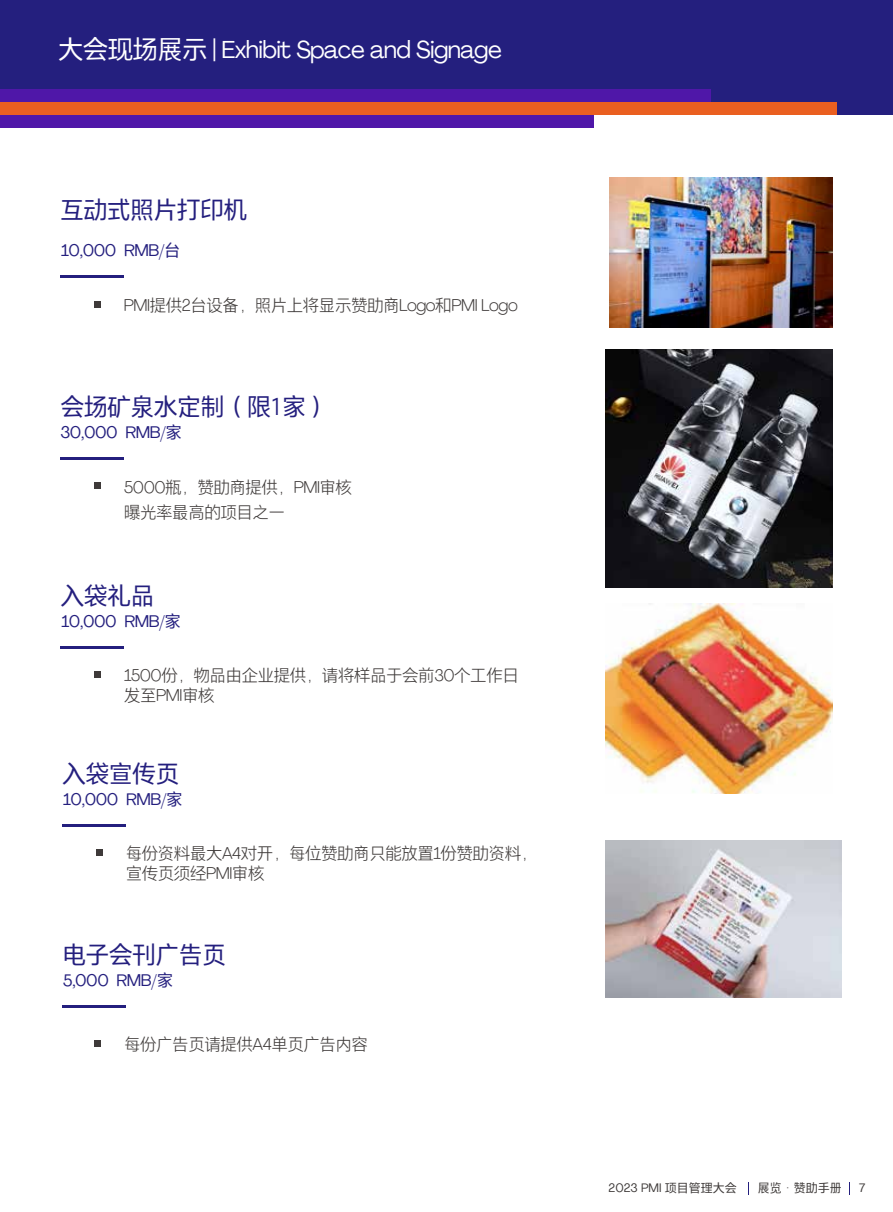
<style>
.page{position:relative;width:893px;height:1212px;background:#fff}
.page>*{position:absolute;margin:0;border:0;box-sizing:border-box;transform-origin:0 0}
.t1{font:24px "FZDESHS 506 L GB1 0";letter-spacing:-.025em;color:#241f7e}
.t2{font:24px "Agrandir";letter-spacing:-.025em;color:#fff}
.t3{font:16.5px/19.8px "FZDESHS 504 L GB1 0";letter-spacing:-.025em;color:#3e3a39}
.t4{font:16.5px "Agrandir";letter-spacing:-.025em;color:#241f7e}
.t5{font:12px "Agrandir";color:#3e3a39}
.t6{font:12px "FZDESHS 506 L GB1 0";color:#3e3a39}
.s1{font-family:"FZDESHS 506 L GB1 0";font-size:25.5px}
.s2{font-family:"FZDESHS 506 L GB1 0"}
.s3{font-weight:700}
.s4{font-family:"Agrandir";font-weight:300}
.s5{font-family:"FZDESHS 508 R GB1 0"}
</style>
<div class="page">
<div style="left:0;top:0;width:893px;height:115px;background:#241f7e"></div>
<div style="left:0;top:89px;width:710px;height:13px;background:#4f17a8"></div>
<div style="left:0;top:102px;width:836px;height:13px;background:#ea5f20"></div>
<div style="left:0;top:115px;width:593px;height:12px;background:#4f17a8"></div>
<svg style="left:748px;top:1182px;width:1px;height:13px"></svg>
<svg style="left:849px;top:1182px;width:1px;height:13px"></svg>
<hr style="left:60px;top:276px;width:64px;height:2px;background:#241f7e">
<div style="left:94px;top:301px;width:7px;height:6px;background:#3e3a39"></div>
<hr style="left:60px;top:457px;width:64px;height:3px;background:#241f7e">
<svg style="left:95px;top:483px;width:6px;height:6px"></svg>
<img style="left:609px;top:178px;width:224px;height:149px">
<img style="left:606px;top:349px;width:227px;height:239px">
<hr style="left:60px;top:646px;width:64px;height:2px;background:#241f7e">
<div style="left:95px;top:671px;width:6px;height:7px;background:#3e3a39"></div>
<img style="left:606px;top:603px;width:226px;height:190px">
<hr style="left:62px;top:824px;width:64px;height:2px;background:#241f7e">
<div style="left:96px;top:849px;width:7px;height:7px;background:#3e3a39"></div>
<svg style="left:95px;top:1040px;width:6px;height:6px"></svg>
<hr style="left:62px;top:1005px;width:64px;height:2px;background:#241f7e">
<img style="left:606px;top:841px;width:235px;height:156px">
<h1 class="t2" style="left:58px;top:34px;width:445px"><span class="s1">大会现场展示</span> <span class="s2">|</span> Exhibit Space and Signage</h1>
<h1 class="t1" style="left:60px;top:197px;width:189px">互动式照片打印机</h1>
<p class="t4" style="left:61px;top:240px;width:121px">10,000 RMB<span class="s3">/</span><span class="s2">台</span></p>
<p class="t3" style="left:124px;top:296px;width:395px"><span class="s4">PMI</span>提供<span class="s4">2</span>台设备，照片上将显示赞助商<span class="s4">Logo</span>和<span class="s4">PMI Logo</span></p>
<h1 class="t1" style="left:60px;top:394px;width:270px">会场矿泉水定制<span class="s5">（</span>限1家<span class="s5">）</span></h1>
<p class="t4" style="left:60px;top:422px;width:123px">30,000 RMB<span class="s3">/</span><span class="s2">家</span></p>
<p class="t3" style="left:124px;top:474px;width:229px;line-height:25.8px"><span class="s4">5000</span>瓶，赞助商提供，<span class="s4">PMI</span>审核曝光率最高的项目之一</p>
<h1 class="t1" style="left:60px;top:583px;width:96px">入袋礼品</h1>
<p class="t4" style="left:61px;top:611px;width:121px">10,000 RMB<span class="s3">/</span><span class="s2">家</span></p>
<p class="t3" style="left:124px;top:666px;width:396px"><span class="s4">1500</span>份，物品由企业提供，请将样品于会前<span class="s4">30</span>个工作日发至<span class="s4">PMI</span>审核</p>
<h1 class="t1" style="left:62px;top:761px;width:119px">入袋宣传页</h1>
<p class="t4" style="left:63px;top:789px;width:121px">10,000 RMB<span class="s3">/</span><span class="s2">家</span></p>
<p class="t3" style="left:126px;top:844px;width:413px">每份资料最大<span class="s4">A4</span>对开，每位赞助商只能放置<span class="s4">1</span>份赞助资料，宣传页须经<span class="s4">PMI</span>审核</p>
<h1 class="t1" style="left:62px;top:942px;width:166px">电子会刊广告页</h1>
<p class="t4" style="left:63px;top:969px;width:112px">5,000 RMB<span class="s3">/</span><span class="s2">家</span></p>
<p class="t3" style="left:124px;top:1035px;width:245px">每份广告页请提供<span class="s4">A4</span>单页广告内容</p>
<p class="t5" style="left:609px;top:1181px;width:130px">2023 PMI <span class="s2">项目管理大会</span></p>
<p class="t6" style="left:758px;top:1182px;width:85px">展览·赞助手册</p>
<p class="t5" style="left:859px;top:1180px;width:8px">7</p>
</div>
